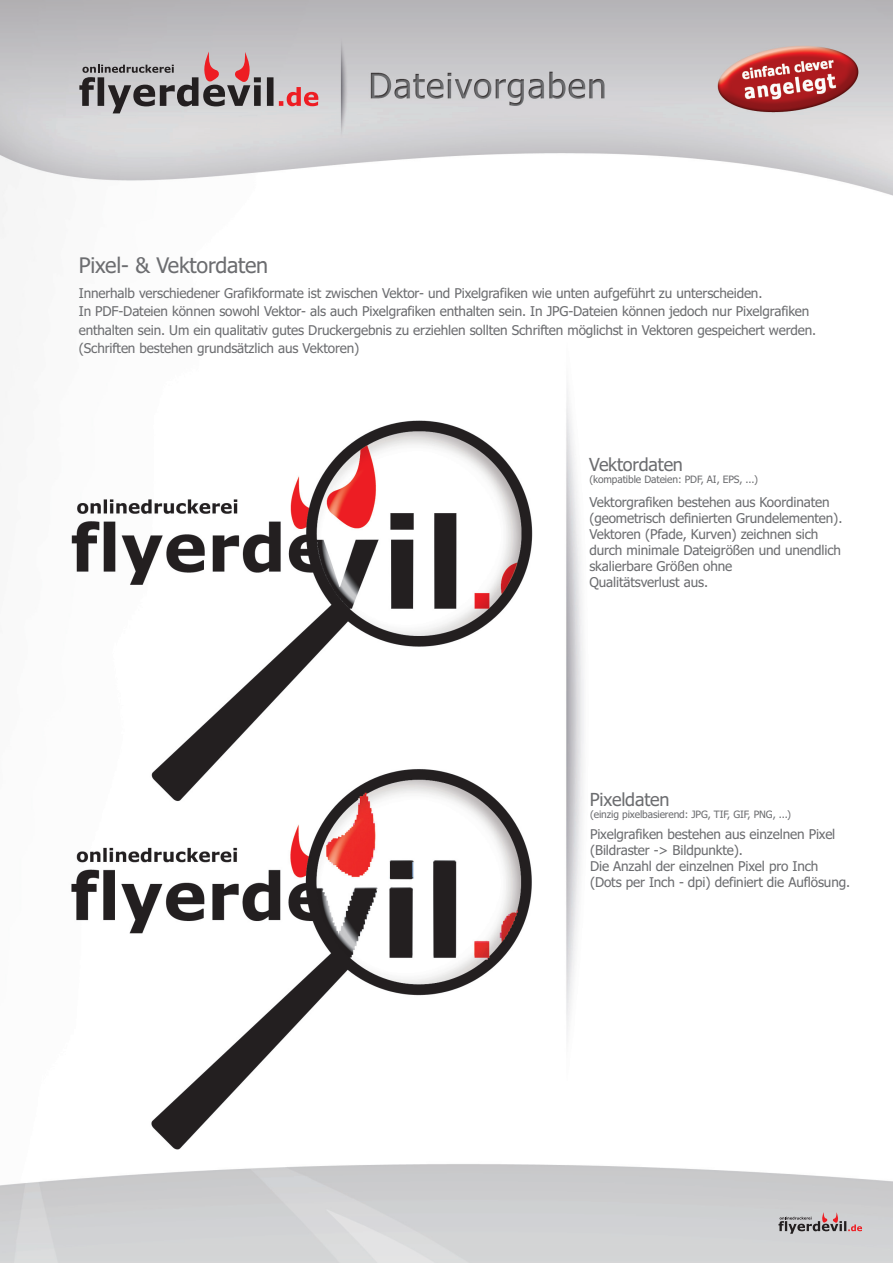
<style>
.page{position:relative;width:893px;height:1263px;background:#fff}
.page>*{position:absolute;margin:0;border:0;box-sizing:border-box;transform-origin:0 0}
.t1{font:21.45px "Tahoma";letter-spacing:-.01em;color:#6c6d70}
.t2{font:18px "Tahoma";letter-spacing:-.01em;color:#6c6d70}
.t3{font:13.5px/15.9px "Tahoma";letter-spacing:-.01em;color:#6c6d70}
.t4{font:10.2px "Tahoma";letter-spacing:-.01em;color:#6c6d70}
</style>
<div class="page">
<img style="left:0;top:0;width:893px;height:1263px">
<svg style="left:279px;top:87px;width:39px;height:19px"></svg>
<svg style="left:79px;top:52px;width:194px;height:61px;background:#a59c9e"></svg>
<svg style="left:778px;top:1212px;width:84px;height:22px;background:#b0a6a8"></svg>
<p class="t1" style="left:79px;top:256px;width:191px">Pixel- &amp; Vektordaten</p>
<p class="t3" style="left:79px;top:285px;width:739px;line-height:18.3px">Innerhalb verschiedener Grafikformate ist zwischen Vektor- und Pixelgrafiken wie unten aufgeführt zu unterscheiden.<br>In PDF-Dateien können sowohl Vektor- als auch Pixelgrafiken enthalten sein. In JPG-Dateien können jedoch nur Pixelgrafiken enthalten sein. Um ein qualitativ gutes Druckergebnis zu erziehlen sollten Schriften möglichst in Vektoren gespeichert werden. (Schriften bestehen grundsätzlich aus Vektoren)</p>
<p class="t2" style="left:589px;top:457px;width:95px">Vektordaten</p>
<p class="t4" style="left:589px;top:476px;width:170px">(kompatible Dateien: PDF, AI, EPS, ...)</p>
<p class="t3" style="left:589px;top:495px;width:255px">Vektorgrafiken bestehen aus Koordinaten (geometrisch definierten Grundelementen).<br>Vektoren (Pfade, Kurven) zeichnen sich durch minimale Dateigrößen und unendlich skalierbare Größen ohne<br>Qualitätsverlust aus.</p>
<p class="t2" style="left:590px;top:792px;width:81px">Pixeldaten</p>
<p class="t4" style="left:590px;top:810px;width:203px">(einzig pixelbasierend: JPG, TIF, GIF, PNG, ...)</p>
<p class="t3" style="left:590px;top:828px;width:262px">Pixelgrafiken bestehen aus einzelnen Pixel (Bildraster -&gt; Bildpunkte).<br>Die Anzahl der einzelnen Pixel pro Inch (Dots per Inch - dpi) definiert die Auflösung.</p>
</div>
